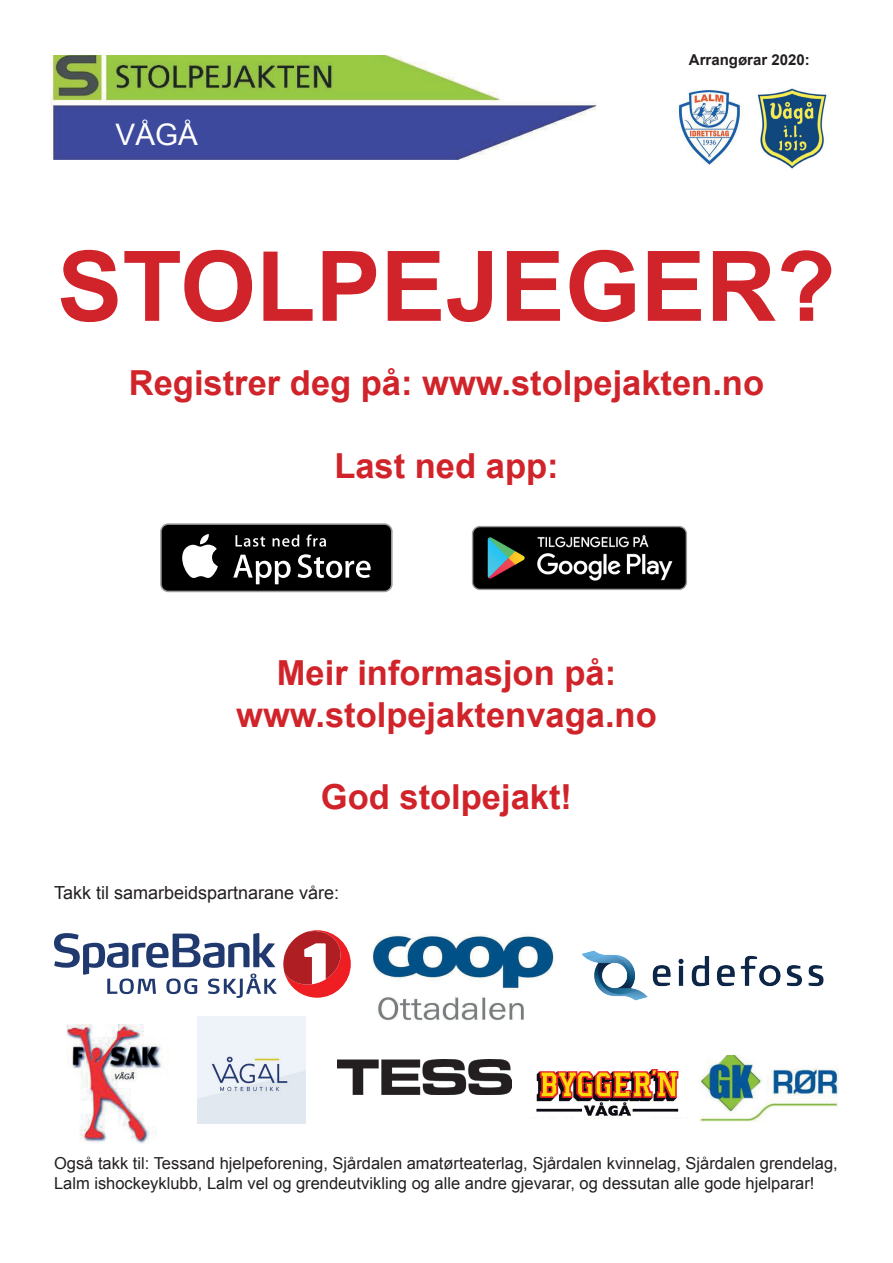
<style>
.page{position:relative;width:893px;height:1263px;background:#fff}
.page>*{position:absolute;margin:0;border:0;box-sizing:border-box;transform-origin:0 0}
.t1{font:700 97.5px "Arial";color:#d1232a}
.t2{font:700 34.5px/41.4px "Arial";color:#d1232a;text-align:center}
.t3{font:29.7px "Arial";color:#fff}
.t4{font:18px "Arial";color:#231f20}
.t5{font:16.5px/19.8px "Arial";color:#231f20}
.t6{font:700 15px "Arial";color:#231f20}
</style>
<div class="page">
<svg style="left:54px;top:933px;width:223px;height:65px"></svg>
<svg style="left:283px;top:930px;width:68px;height:68px"></svg>
<img style="left:50px;top:55px;width:547px;height:105px">
<img style="left:372px;top:935px;width:183px;height:86px">
<img style="left:198px;top:1016px;width:107px;height:108px">
<img style="left:66px;top:1025px;width:97px;height:119px">
<img style="left:678px;top:90px;width:64px;height:75px">
<img style="left:757px;top:88px;width:70px;height:81px">
<img style="left:337px;top:1059px;width:174px;height:36px">
<img style="left:536px;top:1069px;width:143px;height:47px">
<img style="left:700px;top:1055px;width:139px;height:67px">
<img style="left:581px;top:950px;width:243px;height:51px">
<svg style="left:160px;top:523px;width:233px;height:69px"></svg>
<div style="left:162px;top:525px;width:229px;height:66px;background:#000001;border-radius:7px"></div>
<svg style="left:182px;top:534px;width:36px;height:44px"></svg>
<svg style="left:233px;top:555px;width:58px;height:29px"></svg>
<svg style="left:298px;top:554px;width:73px;height:24px"></svg>
<svg style="left:235px;top:535px;width:30px;height:12px"></svg>
<svg style="left:272px;top:535px;width:27px;height:12px"></svg>
<svg style="left:306px;top:534px;width:20px;height:13px"></svg>
<img style="left:471px;top:526px;width:216px;height:64px">
<h3 class="t3" style="left:116px;top:116px;width:84px">VÅGÅ</h3>
<p class="t6" style="left:689px;top:50px;width:122px">Arrangørar 2020:</p>
<h1 class="t1" style="left:57px;top:222px;width:780px">STOLPEJEGER?</h1>
<h2 class="t2" style="left:129px;top:364px;width:637px">Registrer deg på: www.stolpejakten.no</h2>
<h2 class="t2" style="left:334px;top:446px;width:226px">Last ned app:</h2>
<h2 class="t2" style="left:236px;top:653px;width:422px">Meir informasjon på: www.stolpejaktenvaga.no</h2>
<h2 class="t2" style="left:321px;top:778px;width:253px">God stolpejakt!</h2>
<p class="t4" style="left:54px;top:881px;width:287px">Takk til samarbeidspartnarane våre:</p>
<p class="t5" style="left:54px;top:1154px;width:785px">Også takk til: Tessand hjelpeforening, Sjårdalen amatørteaterlag, Sjårdalen kvinnelag, Sjårdalen grendelag,<br>Lalm ishockeyklubb, Lalm vel og grendeutvikling og alle andre gjevarar, og dessutan alle gode hjelparar!</p>
</div>
